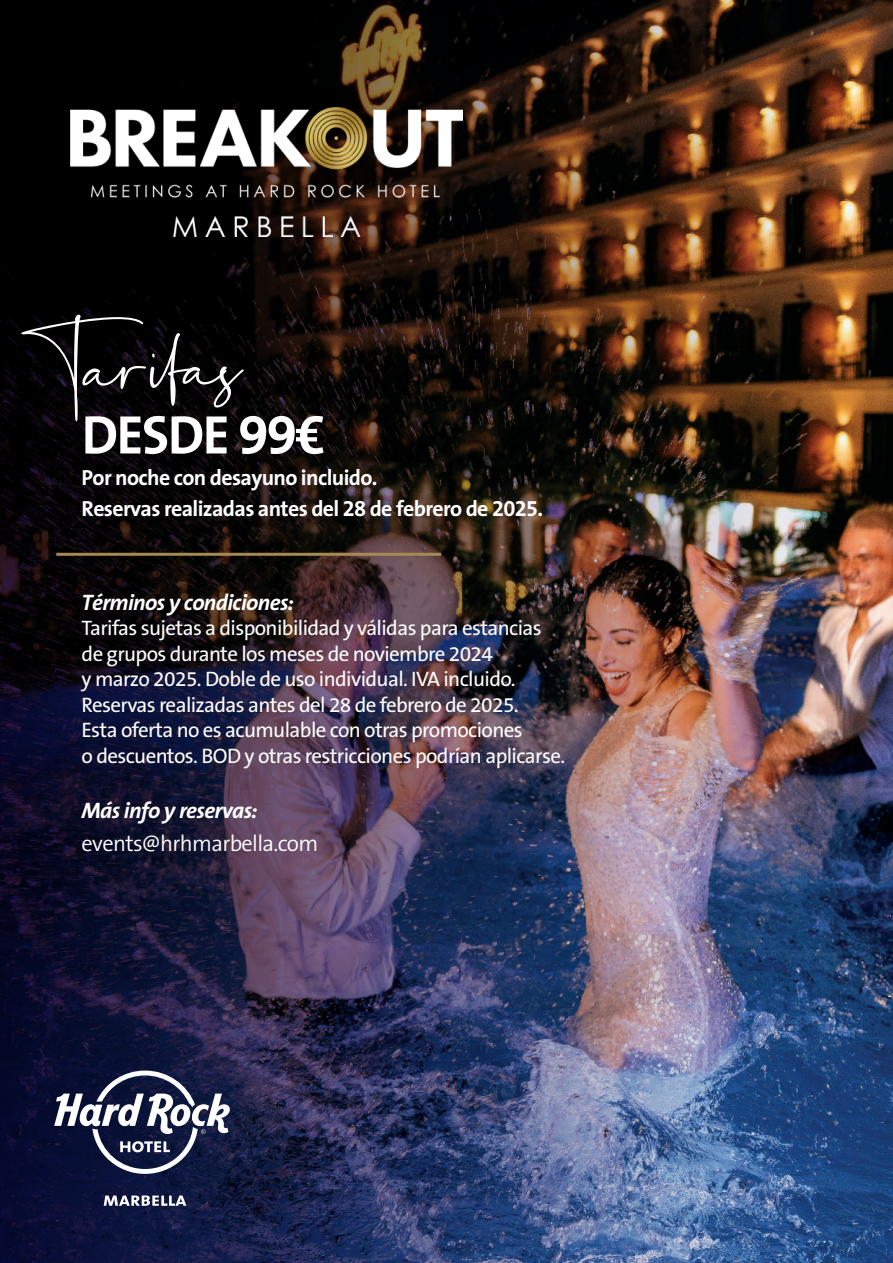
<style>
.page{position:relative;width:893px;height:1263px;background:#fff}
.page>*{position:absolute;margin:0;border:0;box-sizing:border-box;transform-origin:0 0}
.t1{font:110.25px "Palmaton";color:#fff}
.t2{font:700 54.75px "The Sans";letter-spacing:-.03em;color:#fff}
.t3{font:italic 700 22.5px "The Sans";letter-spacing:-.03em;color:#fff}
.t4{font:300 22.5px "The Sans";letter-spacing:-.03em;color:#fff}
.t5{font:700 21.9px/31.3px "The Sans";letter-spacing:-.03em;color:#fff}
.t6{font:21px/25.5px "The Sans B5 Plain";letter-spacing:-.03em;color:#fff}
.s1{font-family:"The Sans Bold Expert";font-weight:400}
</style>
<div class="page">
<img style="left:0;top:0;width:893px;height:1263px">
<img style="left:535px;top:0;width:54px;height:1263px">
<img style="left:71px;top:107px;width:392px;height:129px">
<svg style="left:104px;top:1195px;width:82px;height:11px"></svg>
<svg style="left:54px;top:1070px;width:176px;height:104px"></svg>
<hr style="left:56px;top:553px;width:385px;height:3px;background:#a58a54">
<h1 class="t1" style="left:20px;top:283px;width:222px">Tarifas</h1>
<h2 class="t2" style="left:82px;top:389px;width:245px">DESDE <span class="s1">99</span>€</h2>
<p class="t5" style="left:82px;top:461px;width:463px">Por noche con desayuno incluido.<br>Reservas realizadas antes del <span class="s1">28</span> de febrero de <span class="s1">2025</span>.</p>
<p class="t3" style="left:82px;top:583px;width:214px">Términos y condiciones:</p>
<p class="t6" style="left:82px;top:616px;width:485px">Tarifas sujetas a disponibilidad y válidas para estancias de grupos durante los meses de noviembre 2024<br>y marzo 2025. Doble de uso individual. IVA incluido.<br>Reservas realizadas antes del 28 de febrero de 2025.<br>Esta oferta no es acumulable con otras promociones<br>o descuentos. BOD y otras restricciones podrían aplicarse.</p>
<p class="t3" style="left:82px;top:791px;width:177px">Más info y reservas:</p>
<p class="t4" style="left:82px;top:824px;width:238px">events@hrhmarbella.com</p>
</div>
